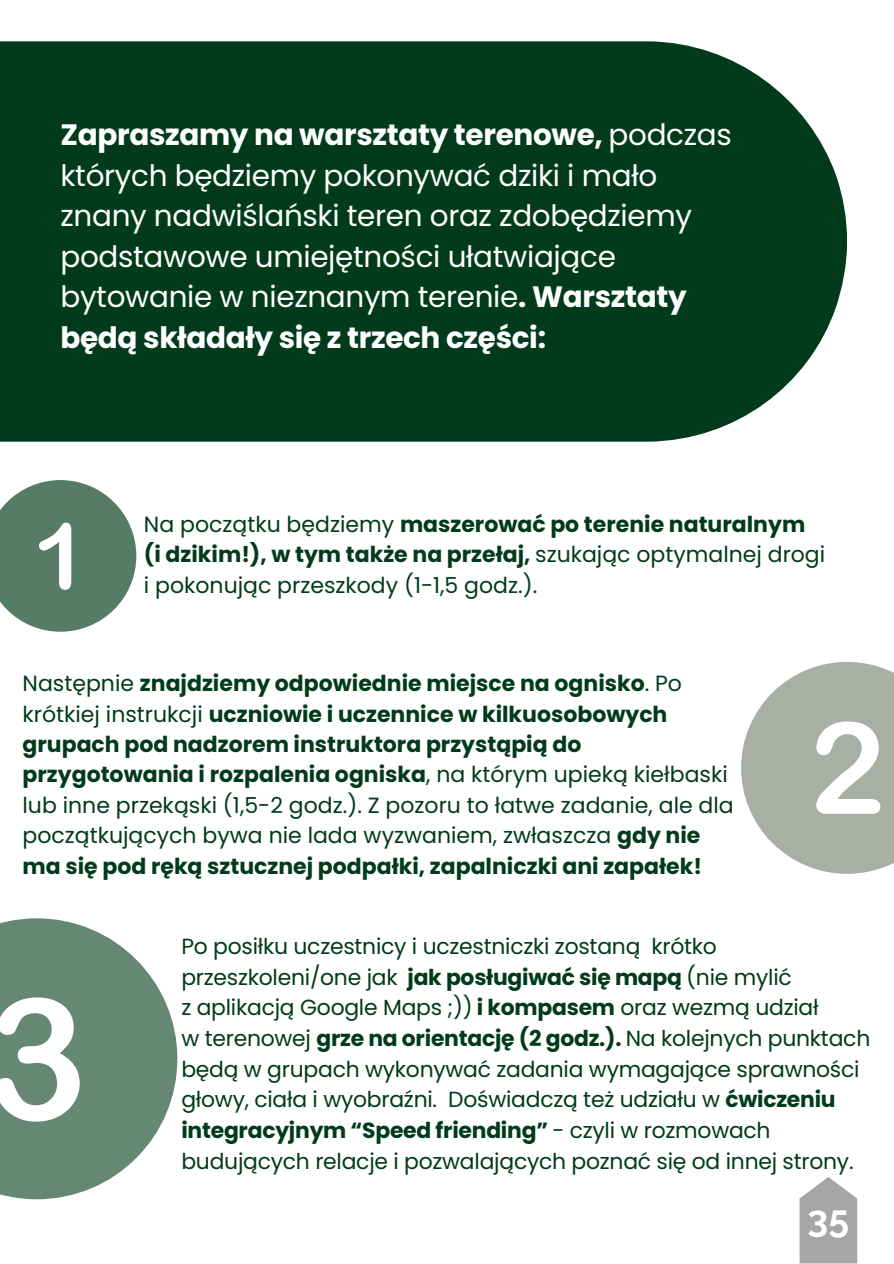
<style>
.page{position:relative;width:894px;height:1264px;background:#fff}
.page>*{position:absolute;margin:0;border:0;box-sizing:border-box;transform-origin:0 0}
.t1{font:700 37.35px "Raleway";color:#fff}
.t2{font:29.4px/40.5px "Poppins";letter-spacing:-.01em;color:#fff}
.t3{font:700 22.05px/30.3px "Poppins";color:#023b1b}
.t4{font:22.05px "Poppins";color:#023b1b}
.t5{font:21.9px/30.6px "Poppins";letter-spacing:-.01em;color:#023b1b}
.s1{font-weight:700}
.s2{font-weight:400}
</style>
<div class="page">
<div style="left:0;top:41px;width:846px;height:400px;background:#023b1b"></div>
<svg style="left:0;top:480px;width:136px;height:151px"></svg>
<svg style="left:741px;top:662px;width:152px;height:211px"></svg>
<svg style="left:0;top:918px;width:177px;height:281px;fill:#658774"></svg>
<svg style="left:0;top:997px;width:80px;height:124px"></svg>
<svg style="left:799px;top:1177px;width:58px;height:86px;background:#b1b1b1"></svg>
<p class="t2" style="left:60px;top:115px;width:672px"><span class="s1">Zapraszamy na warsztaty terenowe,</span> podczas których będziemy pokonywać dziki i mało znany nadwiślański teren oraz zdobędziemy podstawowe umiejętności ułatwiające bytowanie w nieznanym terenie<span class="s1">. Warsztaty będą składały się z trzech części:</span></p>
<p class="t3" style="left:144px;top:509px;width:662px"><span class="s2">Na początku będziemy</span> maszerować po terenie naturalnym</p>
<h1 class="t3" style="left:144px;top:539px;width:682px">(i dzikim!), w tym także na przełaj, <span class="s2">szukając optymalnej drogi</span></h1>
<p class="t4" style="left:144px;top:570px;width:395px">i pokonując przeszkody (1-1,5 godz.).</p>
<p class="t3" style="left:23px;top:668px;width:712px"><span class="s2">Następnie</span> znajdziemy odpowiednie miejsce na ognisko<span class="s2">. Po krótkiej instrukcji</span> uczniowie i uczennice w kilkuosobowych grupach pod nadzorem instruktora przystąpią do przygotowania i rozpalenia ogniska<span class="s2">, na którym upieką kiełbaski lub inne przekąski (1,5-2 godz.). Z pozoru to łatwe zadanie, ale dla początkujących bywa nie lada wyzwaniem, zwłaszcza</span> gdy nie ma się pod ręką sztucznej podpałki, zapalniczki ani zapałek!</p>
<p class="t5" style="left:181px;top:931px;width:611px">Po posiłku uczestnicy i uczestniczki zostaną krótko przeszkoleni/one jak <span class="s1">jak posługiwać się mapą</span> (nie mylić</p>
<p class="t5" style="left:181px;top:992px;width:690px">z aplikacją Google Maps ;)) <span class="s1">i kompasem</span> oraz wezmą udział<br>w terenowej <span class="s1">grze na orientację (2 godz.).</span> Na kolejnych punktach</p>
<p class="t5" style="left:181px;top:1053px;width:679px">będą w grupach wykonywać zadania wymagające sprawności głowy, ciała i wyobraźni. Doświadczą też udziału w <span class="s1">ćwiczeniu integracyjnym “Speed friending”</span> - czyli w rozmowach budujących relacje i pozwalających poznać się od innej strony.</p>
<p class="t1" style="left:807px;top:1196px;width:43px">35</p>
</div>
